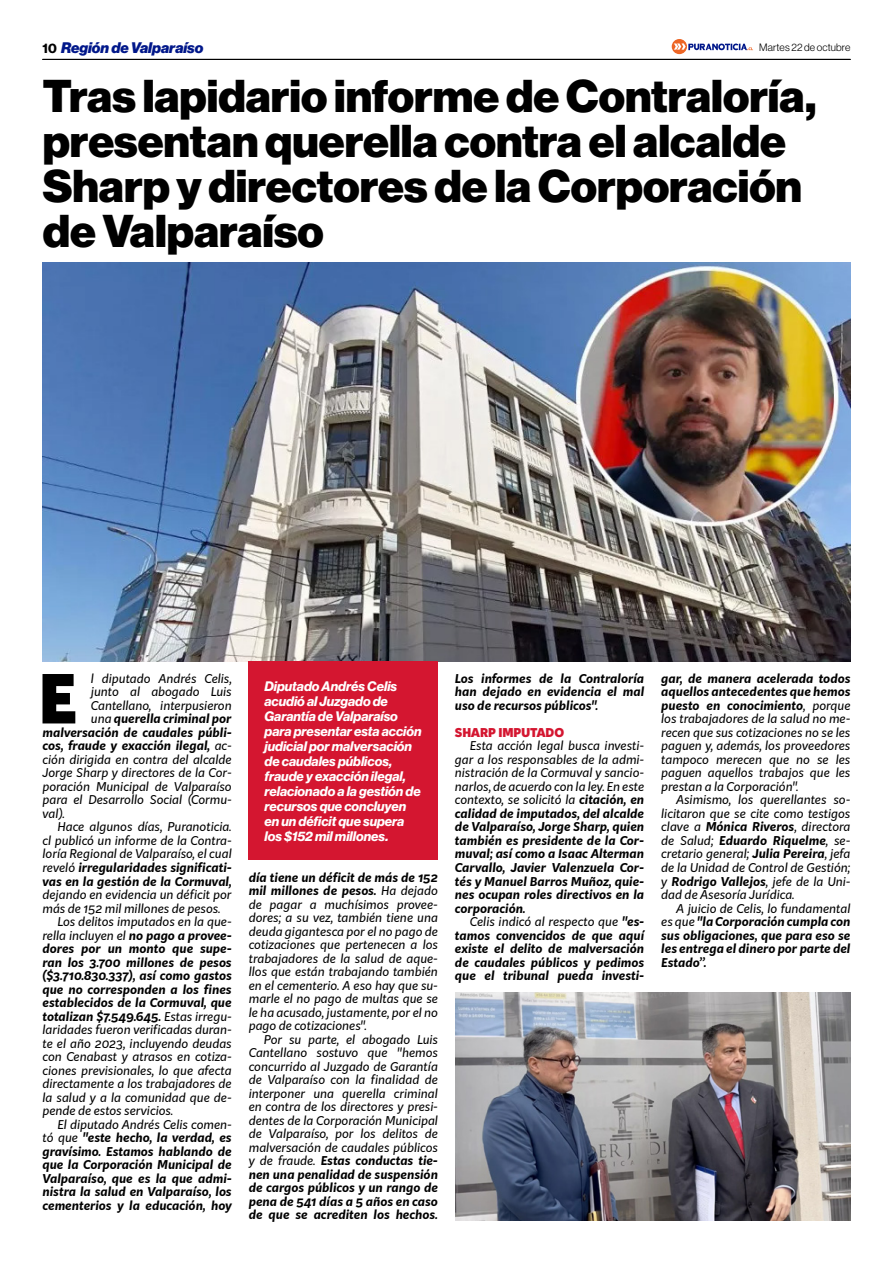
<style>
.page{position:relative;width:893px;height:1263px;background:#fff}
.page>*{position:absolute;margin:0;border:0;box-sizing:border-box;transform-origin:0 0}
.t1{font:900 66.3px "Kit Sans";color:#000}
.t2{font:45px/45px "N Haas Grotesk DS Pro 95 Blk";color:#000}
.t3{font:15px "N Haas Grotesk DS Pro 96 Blk It";color:#00178a}
.t4{font:13.5px/15px "N Haas Grotesk DS Pro 76 Bd It";color:#fff}
.t5{font:italic 12px/13.5px "Kit Sans";color:#000;text-align:justify}
.t6{font:italic 700 12px/13.5px "Kit Sans";color:#000;text-align:justify}
.t7{font:900 12px "Kit Sans";color:#d41630}
.t8{font:10.5px "N Haas Grotesk DS Pro 45 Lt";letter-spacing:.02em;color:#000}
.s1{font-family:"N Haas Grotesk DS Pro 75 Bd";font-size:13.5px;color:#000}
.s2{font-weight:400}
.s3{font-weight:700}
</style>
<div class="page">
<hr style="left:43px;top:59px;width:807px;height:1px;background:#000">
<svg style="left:672px;top:39px;width:81px;height:15px"></svg>
<img style="left:43px;top:262px;width:807px;height:399px">
<div style="left:249px;top:661px;width:189px;height:199px;background:#d41630"></div>
<img style="left:455px;top:993px;width:395px;height:227px">
<p class="t3" style="left:43px;top:39px;width:162px"><span class="s1">10</span> Región de Valparaíso</p>
<p class="t8" style="left:759px;top:41px;width:93px">Martes 22 de octubre</p>
<h2 class="t2" style="left:43px;top:74px;width:775px">Tras lapidario informe de Contraloría, presentan querella contra el alcalde<br>Sharp y directores de la Corporación de Valparaíso</h2>
<h1 class="t1" style="left:39px;top:639px;width:40px">E</h1>
<p class="t5" style="left:91px;top:671px;width:142px">l diputado Andrés Celis,</p>
<p class="t5" style="left:91px;top:685px;width:142px">junto al abogado Luis</p>
<p class="t5" style="left:91px;top:698px;width:142px">Cantellano, interpusieron</p>
<p class="t6" style="left:91px;top:711px;width:142px"><span class="s2">una</span> querella criminal por</p>
<p class="t6" style="left:43px;top:725px;width:191px">malversación de caudales públi-</p>
<p class="t6" style="left:43px;top:738px;width:191px">cos, fraude y exacción ilegal, <span class="s2">ac-</span></p>
<p class="t5" style="left:43px;top:752px;width:191px">ción dirigida en contra del alcalde</p>
<p class="t5" style="left:43px;top:766px;width:191px">Jorge Sharp y directores de la Cor-</p>
<p class="t5" style="left:43px;top:779px;width:191px">poración Municipal de Valparaíso</p>
<p class="t5" style="left:43px;top:793px;width:191px">para el Desarrollo Social (Cormu-</p>
<p class="t5" style="left:43px;top:806px;width:24px">val).</p>
<p class="t5" style="left:58px;top:820px;width:176px">Hace algunos días, Puranoticia.</p>
<p class="t5" style="left:43px;top:833px;width:191px">cl publicó un informe de la Contra-</p>
<p class="t5" style="left:43px;top:847px;width:191px">loría Regional de Valparaíso, el cual</p>
<p class="t6" style="left:43px;top:860px;width:191px"><span class="s2">reveló</span> irregularidades significati-</p>
<p class="t6" style="left:43px;top:873px;width:191px">vas en la gestión de la Cormuval,</p>
<p class="t5" style="left:43px;top:887px;width:191px">dejando en evidencia un déficit por</p>
<p class="t5" style="left:43px;top:901px;width:180px">más de 152 mil millones de pesos.</p>
<p class="t5" style="left:58px;top:914px;width:176px">Los delitos imputados en la que-</p>
<p class="t5" style="left:43px;top:928px;width:191px">rella incluyen el <span class="s3">no pago a provee-</span></p>
<p class="t6" style="left:43px;top:941px;width:191px">dores por un monto que supe-</p>
<p class="t6" style="left:43px;top:954px;width:191px">ran los 3.700 millones de pesos</p>
<p class="t6" style="left:43px;top:968px;width:191px">($3.710.830.337), así como gastos</p>
<p class="t6" style="left:43px;top:981px;width:191px">que no corresponden a los fines</p>
<p class="t6" style="left:43px;top:995px;width:191px">establecidos de la Cormuval, que</p>
<p class="t6" style="left:43px;top:1008px;width:191px">totalizan $7.549.645. <span class="s2">Estas irregu-</span></p>
<p class="t5" style="left:43px;top:1022px;width:191px">laridades fueron verificadas duran-</p>
<p class="t5" style="left:43px;top:1036px;width:191px">te el año 2023, incluyendo deudas</p>
<p class="t5" style="left:43px;top:1049px;width:191px">con Cenabast y atrasos en cotiza-</p>
<p class="t5" style="left:43px;top:1063px;width:191px">ciones previsionales, lo que afecta</p>
<p class="t5" style="left:43px;top:1076px;width:191px">directamente a los trabajadores de</p>
<p class="t5" style="left:43px;top:1090px;width:191px">la salud y a la comunidad que de-</p>
<p class="t5" style="left:43px;top:1103px;width:132px">pende de estos servicios.</p>
<p class="t5" style="left:58px;top:1117px;width:176px">El diputado Andrés Celis comen-</p>
<p class="t6" style="left:43px;top:1130px;width:191px"><span class="s2">tó que</span> "este hecho, la verdad, es</p>
<p class="t6" style="left:43px;top:1143px;width:191px">gravísimo. Estamos hablando de</p>
<p class="t6" style="left:43px;top:1157px;width:191px">que la Corporación Municipal de</p>
<p class="t6" style="left:43px;top:1170px;width:191px">Valparaíso, que es la que admi-</p>
<p class="t6" style="left:43px;top:1184px;width:191px">nistra la salud en Valparaíso, los</p>
<p class="t6" style="left:43px;top:1197px;width:191px">cementerios y la educación, hoy</p>
<p class="t4" style="left:264px;top:679px;width:159px">Diputado Andrés Celis acudió al Juzgado de<br>Garantía de Valparaíso para presentar esta acción judicial por malversación de caudales públicos, fraude y exacción ilegal, relacionado a la gestión de recursos que concluyen en un déficit que supera los $152 mil millones.</p>
<p class="t5" style="left:249px;top:870px;width:191px"><span class="s3">día tiene un déficit de más de 152 mil millones de pesos.</span> Ha dejado de pagar a muchísimos provee&shy;dores; a su vez, también tiene una deuda gigantesca por el no pago de cotizaciones que pertenecen a los trabajadores de la salud de aque&shy;llos que están trabajando también en el cementerio. A eso hay que su&shy;marle el no pago de multas que se le ha acusado, justamente, por el no pago de cotizaciones".</p>
<p class="t5" style="left:249px;top:1032px;width:191px;text-indent:15px">Por su parte, el abogado Luis Cantellano sostuvo que "hemos concurrido al Juzgado de Garantía de Valparaíso con la finalidad de interponer una querella criminal en contra de los directores y presi&shy;dentes de la Corporación Municipal de Valparaíso, por los delitos de malversación de caudales públicos y de fraude. <span class="s3">Estas conductas tie&shy;nen una penalidad de suspensión de cargos públicos y un rango de pena de 541 días a 5 años en caso de que se acrediten los hechos.</span></p>
<p class="t6" style="left:455px;top:671px;width:191px">Los informes de la Contraloría han dejado en evidencia el mal uso de recursos públicos".</p>
<p class="t7" style="left:455px;top:722px;width:111px">SHARP IMPUTADO</p>
<p class="t6" style="left:455px;top:738px;width:191px;text-indent:15px"><span class="s2">Esta acción legal busca investi&shy;gar a los responsables de la admi&shy;nistración de la Cormuval y sancio&shy;narlos, de acuerdo con la ley. En este contexto, se solicitó la</span> citación, en calidad de imputados, del alcalde de Valparaíso, Jorge Sharp, quien también es presidente de la Cor&shy;muval; así como a Isaac Alterman Carvallo, Javier Valenzuela Cor&shy;tés y Manuel Barros Muñoz, quie&shy;nes ocupan roles directivos en la corporación.</p>
<p class="t6" style="left:455px;top:914px;width:191px;text-indent:15px"><span class="s2">Celis indicó al respecto que</span> "es&shy;tamos convencidos de que aquí existe el delito de malversación de caudales públicos y pedimos que el tribunal pueda investi-</p>
<p class="t5" style="left:661px;top:671px;width:191px"><span class="s3">gar, de manera acelerada todos aquellos antecedentes que hemos puesto en conocimiento</span>, porque los trabajadores de la salud no me&shy;recen que sus cotizaciones no se les paguen y, además, los proveedores tampoco merecen que no se les paguen aquellos trabajos que les prestan a la Corporación".</p>
<p class="t5" style="left:661px;top:793px;width:191px;text-indent:15px">Asimismo, los querellantes so&shy;licitaron que se cite como testigos clave a <span class="s3">Mónica Riveros</span>, directora de Salud; <span class="s3">Eduardo Riquelme</span>, se&shy;cretario general; <span class="s3">Julia Pereira</span>, jefa de la Unidad de Control de Gestión; y <span class="s3">Rodrigo Vallejos</span>, jefe de la Uni&shy;dad de Asesoría Jurídica.</p>
<p class="t6" style="left:661px;top:900px;width:191px;text-indent:15px"><span class="s2">A juicio de Celis, lo fundamental es que</span> "la Corporación cumpla con sus obligaciones, que para eso se les entrega el dinero por parte del Estado”.</p>
</div>
